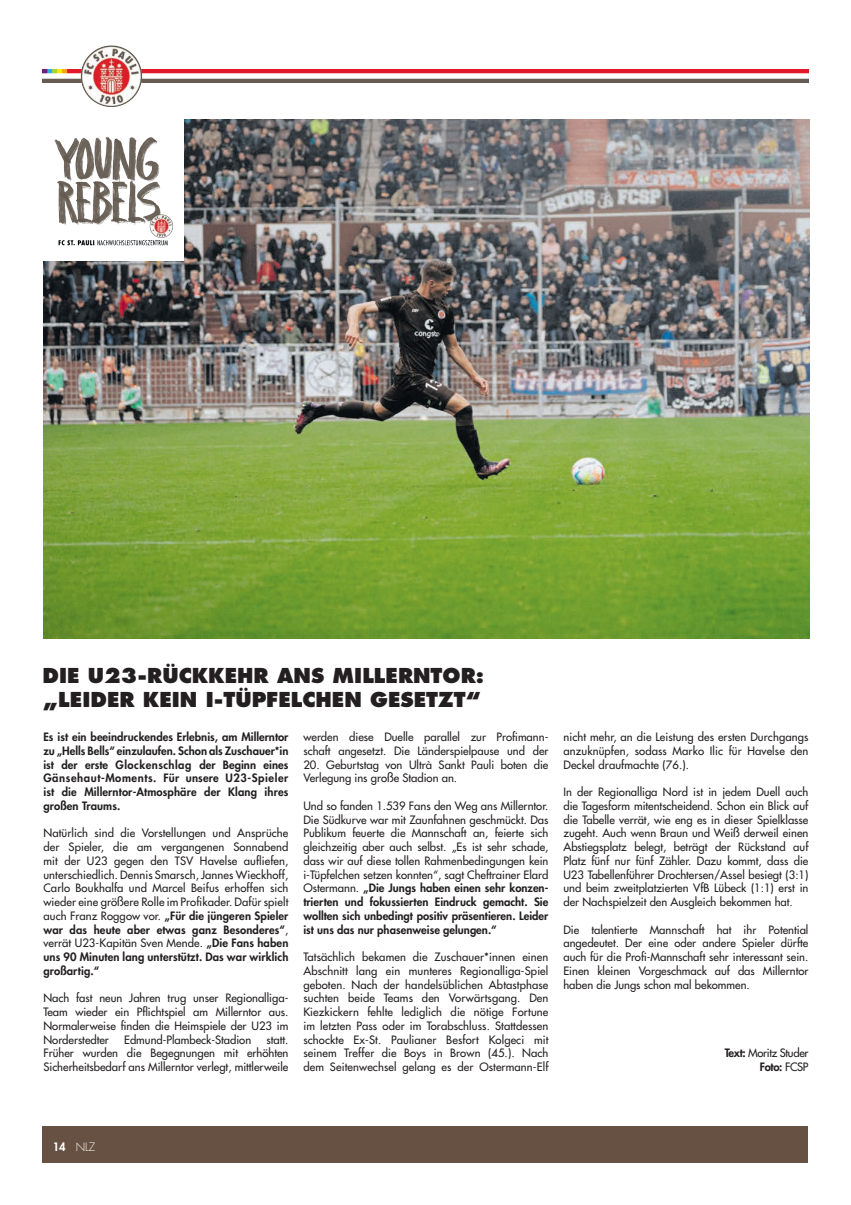
<style>
.page{position:relative;width:851px;height:1205px;background:#fff}
.page>*{position:absolute;margin:0;border:0;box-sizing:border-box;transform-origin:0 0}
.t1{font:800 20px/24px "Futura Std";color:#231f20}
.t2{font:500 11.25px/13.8px "Futura Std";color:#231f20;text-align:justify}
.t3{font:800 11.25px/13.8px "Futura Std";letter-spacing:.01em;color:#231f20;text-align:justify}
.t4{font:500 11.25px/13.8px "Futura Std";letter-spacing:-.03em;color:#231f20;text-align:right}
.t5{font:300 11.25px "Futura Std";color:#fff}
.s1{font-weight:800}
</style>
<div class="page">
<div style="left:43px;top:1126px;width:765px;height:36px;background:#665143"></div>
<img style="left:43px;top:70px;width:765px;height:12px">
<img style="left:76px;top:45px;width:70px;height:62px">
<img style="left:43px;top:120px;width:766px;height:518px">
<div style="left:43px;top:119px;width:141px;height:141px;background:#fff"></div>
<img style="left:54px;top:121px;width:131px;height:131px">
<h1 class="t1" style="left:43px;top:664px;width:443px">DIE U23-RÜCKKEHR ANS MILLERNTOR: „LEIDER KEIN I-TÜPFELCHEN GESETZT“</h1>
<p class="t3" style="left:43px;top:730px;width:246px">Es ist ein beeindruckendes Erlebnis, am Millerntor zu „Hells Bells“ einzulaufen. Schon als Zuschauer*in ist der erste Glockenschlag der Beginn eines Gänsehaut-Moments. Für unsere U23-Spieler ist die Millerntor-Atmosphäre der Klang ihres großen Traums.</p>
<p class="t2" style="left:43px;top:826px;width:246px">Natürlich sind die Vorstellungen und Ansprüche der Spieler, die am vergangenen Sonnabend mit der U23 gegen den TSV Havelse aufliefen, unterschiedlich. Dennis Smarsch, Jannes Wieckhoff, Carlo Boukhalfa und Marcel Beifus erhoffen sich wieder eine größere Rolle im Profikader. Dafür spielt auch Franz Roggow vor. <span class="s1">„Für die jüngeren Spieler war das heute aber etwas ganz Besonderes“</span>, verrät U23-Kapitän Sven Mende. <span class="s1">„Die Fans haben uns 90 Minuten lang unterstützt. Das war wirklich großartig.“</span></p>
<p class="t2" style="left:43px;top:991px;width:246px">Nach fast neun Jahren trug unser Regionalliga-Team wieder ein Pflichtspiel am Millerntor aus.<br>Normalerweise finden die Heimspiele der U23 im Norderstedter</p>
<p class="t2" style="left:303px;top:730px;width:246px">werden diese Duelle parallel zur Profimann&shy;schaft angesetzt. Die Länderspielpause und der</p>
<p class="t2" style="left:303px;top:757px;width:246px">20. Geburtstag von Ultrà Sankt Pauli boten die<br>Verlegung ins große Stadion an.</p>
<p class="t2" style="left:303px;top:799px;width:246px">Und so fanden 1.539 Fans den Weg ans Millerntor.<br>Die Südkurve war mit Zaunfahnen geschmückt. Das Publikum feuerte die Mannschaft an, feierte sich gleichzeitig aber auch selbst. „Es ist sehr schade, dass wir auf diese tollen Rahmenbedingungen kein i-Tüpfelchen setzen konnten“, sagt Cheftrainer Elard Ostermann. <span class="s1">„Die Jungs haben einen sehr konzen&shy;trierten und fokussierten Eindruck gemacht. Sie wollten sich unbedingt positiv präsentieren. Leider ist uns das nur phasenweise gelungen.“</span></p>
<p class="t2" style="left:303px;top:950px;width:246px">Tatsächlich bekamen die Zuschauer*innen einen Abschnitt lang ein munteres Regionalliga-Spiel geboten. Nach der handelsüblichen Abtastphase suchten beide Teams den Vorwärtsgang. Den Kiezkickern fehlte lediglich die nötige Fortune im letzten Pass oder im Torabschluss. Stattdessen schockte Ex-St. Paulianer Besfort Kolgeci mit seinem Treffer die Boys in Brown (45.). Nach dem Seitenwechsel gelang es der Ostermann-Elf</p>
<p class="t2" style="left:124px;top:1032px;width:129px">Edmund-Plambeck-Stadion</p>
<p class="t2" style="left:43px;top:1032px;width:246px;text-indent:223px">statt.<br>Früher wurden die Begegnungen mit erhöhten Sicherheitsbedarf ans Millerntor verlegt, mittlerweile</p>
<p class="t2" style="left:563px;top:730px;width:246px">nicht mehr, an die Leistung des ersten Durchgangs anzuknüpfen, sodass Marko Ilic für Havelse den Deckel draufmachte (76.).</p>
<p class="t2" style="left:563px;top:785px;width:246px">In der Regionalliga Nord ist in jedem Duell auch die Tagesform mitentscheidend. Schon ein Blick auf die Tabelle verrät, wie eng es in dieser Spielklasse zugeht. Auch wenn Braun und Weiß derweil einen Abstiegsplatz belegt, beträgt der Rückstand auf Platz fünf nur fünf Zähler. Dazu kommt, dass die U23 Tabellenführer Drochtersen/Assel besiegt (3:1) und beim zweitplatzierten VfB Lübeck (1:1) erst in der Nachspielzeit den Ausgleich bekommen hat.</p>
<p class="t2" style="left:563px;top:922px;width:246px">Die talentierte Mannschaft hat ihr Potential angedeutet. Der eine oder andere Spieler dürfte auch für die Profi-Mannschaft sehr interessant sein.<br>Einen kleinen Vorgeschmack auf das Millerntor haben die Jungs schon mal bekommen.</p>
<p class="t4" style="left:724px;top:1046px;width:85px"><span class="s1">Text:</span> Moritz Studer<br><span class="s1">Foto:</span> FCSP</p>
<p class="t5" style="left:53px;top:1140px;width:44px"><span class="s1">14</span> NLZ</p>
</div>
